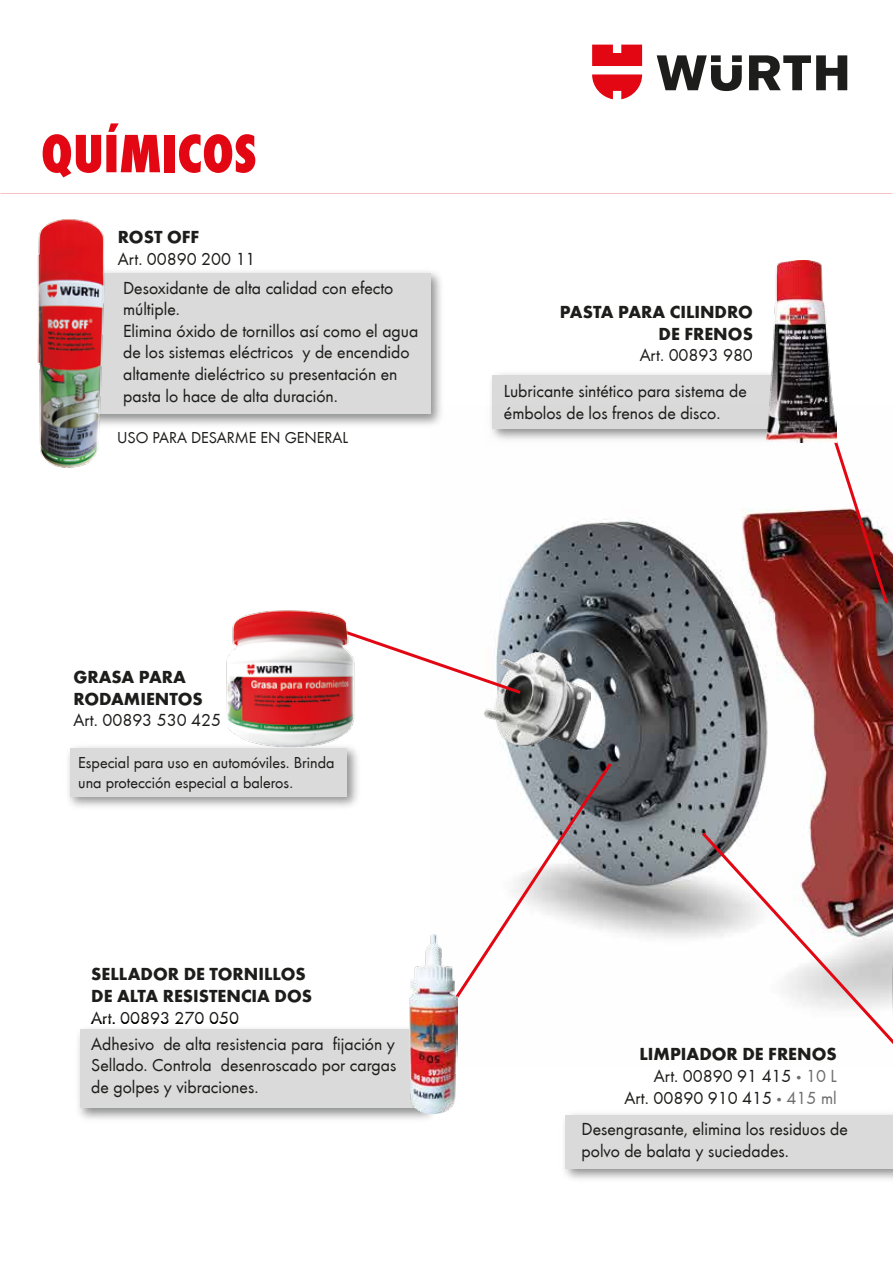
<style>
.page{position:relative;width:893px;height:1263px;background:#fff}
.page>*{position:absolute;margin:0;border:0;box-sizing:border-box;transform-origin:0 0}
.t1{font:800 condensed 56.1px "Wuerth";color:#e30613}
.t2{font:18px/21.6px "Wuerth";color:#1d1d1b}
.t3{font:700 18px/21.6px "Wuerth";color:#1d1d1b}
.t4{font:16.35px/19.6px "Wuerth";color:#1d1d1b}
.s1{font-weight:700}
.s2{font-weight:700;color:#706f6f}
.s3{color:#706f6f}
</style>
<div class="page">
<img style="left:110px;top:271px;width:331px;height:154px">
<div style="left:80px;top:273px;width:351px;height:141px;background:#dadada"></div>
<img style="left:564px;top:1114px;width:323px;height:65px">
<div style="left:566px;top:1115px;width:327px;height:53px;background:#dadada"></div>
<img style="left:431px;top:405px;width:462px;height:533px">
<img style="left:37px;top:219px;width:73px;height:249px">
<svg style="left:821px;top:405px;width:69px;height:202px"></svg>
<svg style="left:699px;top:829px;width:194px;height:209px"></svg>
<svg style="left:448px;top:760px;width:167px;height:238px"></svg>
<img style="left:485px;top:653px;width:105px;height:92px">
<svg style="left:358px;top:620px;width:166px;height:76px"></svg>
<svg style="left:657px;top:55px;width:190px;height:36px"></svg>
<svg style="left:592px;top:45px;width:50px;height:54px"></svg>
<img style="left:484px;top:374px;width:321px;height:72px">
<div style="left:493px;top:375px;width:295px;height:54px;background:#dadada"></div>
<img style="left:767px;top:261px;width:69px;height:182px">
<img style="left:68px;top:746px;width:290px;height:61px">
<div style="left:70px;top:748px;width:277px;height:49px;background:#dadada"></div>
<img style="left:887px;top:912px;width:6px;height:267px">
<div style="left:80px;top:1030px;width:344px;height:78px;background:#dadada"></div>
<img style="left:223px;top:610px;width:135px;height:138px">
<img style="left:409px;top:935px;width:49px;height:178px">
<h1 class="t1" style="left:41px;top:114px;width:217px">QUÍMICOS</h1>
<p class="t3" style="left:118px;top:225px;width:83px">ROST OFF</p>
<p class="t2" style="left:118px;top:247px;width:139px">Art. 00890 200 11</p>
<p class="t2" style="left:123px;top:276px;width:297px">Desoxidante de alta calidad con efecto múltiple.<br>Elimina óxido de tornillos así como el agua de los sistemas eléctricos y de encendido altamente dieléctrico su presentación en pasta lo hace de alta duración.</p>
<p class="t4" style="left:117px;top:426px;width:233px">USO PARA DESARME EN GENERAL</p>
<p class="t3" style="left:560px;top:300px;width:195px;text-align:right">PASTA PARA CILINDRO<br>DE FRENOS</p>
<p class="t2" style="left:640px;top:344px;width:115px">Art. 00893 980</p>
<p class="t2" style="left:504px;top:379px;width:245px">Lubricante sintético para sistema de émbolos de los frenos de disco.</p>
<p class="t3" style="left:73px;top:665px;width:131px">GRASA PARA<br>RODAMIENTOS</p>
<p class="t2" style="left:73px;top:709px;width:149px">Art. 00893 530 425</p>
<p class="t4" style="left:78px;top:752px;width:258px">Especial para uso en automóviles. Brinda una protección especial a baleros.</p>
<p class="t3" style="left:91px;top:962px;width:222px">SELLADOR DE TORNILLOS<br>DE ALTA RESISTENCIA DOS</p>
<p class="t2" style="left:91px;top:1006px;width:149px">Art. 00893 270 050</p>
<p class="t2" style="left:91px;top:1032px;width:307px;text-align:justify">Adhesivo de alta resistencia para fijación y Sellado. Controla desenroscado por cargas de golpes y vibraciones.</p>
<p class="t2" style="left:624px;top:1043px;width:214px;text-align:right"><span class="s1">LIMPIADOR DE FRENOS<br></span>Art. 00890 91 415 <span class="s2">·</span> <span class="s3">10 L<br></span>Art. 00890 910 415 <span class="s2">·</span> <span class="s3">415 ml</span></p>
<p class="t2" style="left:582px;top:1117px;width:268px">Desengrasante, elimina los residuos de polvo de balata y suciedades.</p>
</div>
